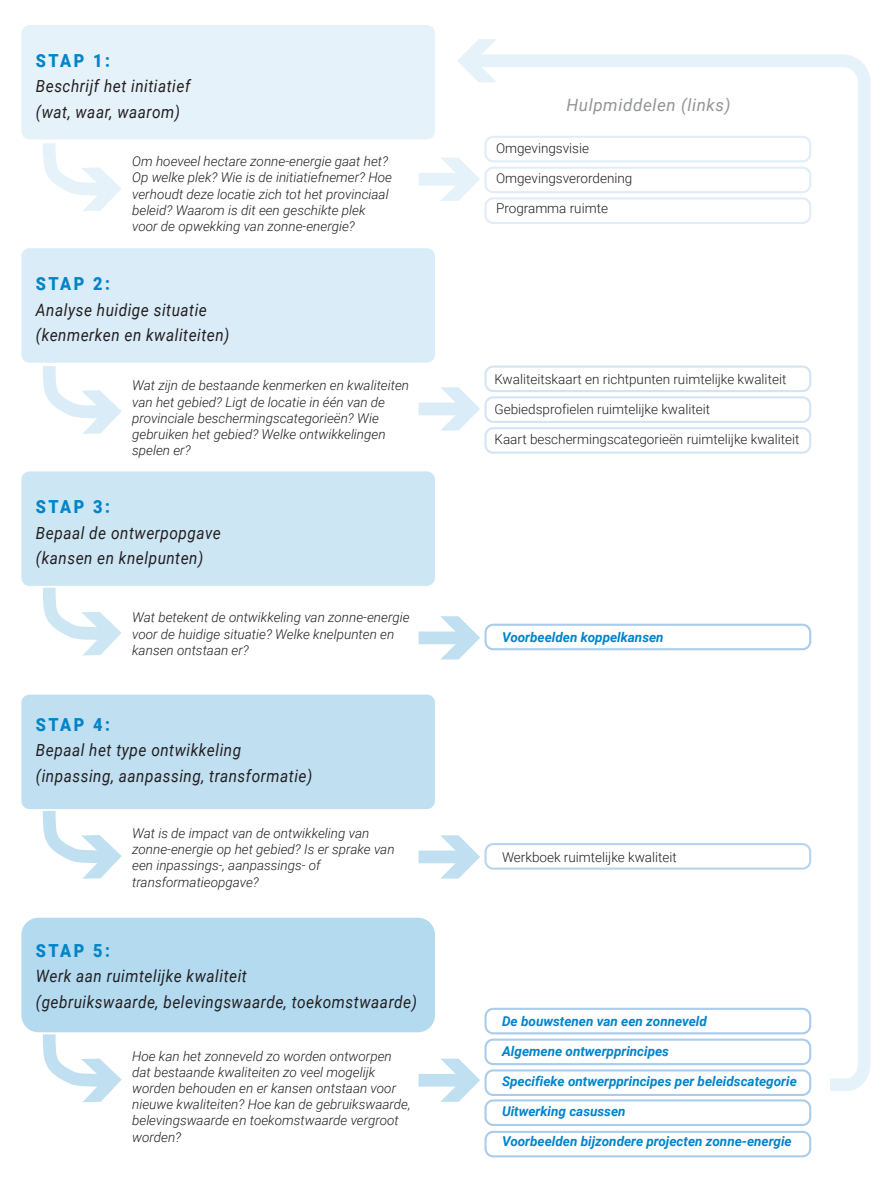
<style>
.page{position:relative;width:893px;height:1177px;background:#fff}
.page>*{position:absolute;margin:0;border:0;box-sizing:border-box;transform-origin:0 0}
.t1{font:900 18px "Roboto";letter-spacing:.15em;color:#0084ca;scale:.9 1}
.t2{font:italic 16.95px/25.5px "Roboto";letter-spacing:.035em;color:#231f20;scale:.9 1}
.t3{font:italic 16.95px "Roboto";letter-spacing:.035em;color:#939598}
.t4{font:italic 300 13.5px/16.2px "Roboto";color:#231f20}
.t5{font:300 13.5px "Roboto";color:#231f20}
.t6{font:italic 700 13.5px "Roboto";color:#0084ca}
</style>
<div class="page">
<div style="left:21px;top:25px;width:414px;height:115px;background:#e6f2f9;border-radius:8px"></div>
<div style="left:21px;top:248px;width:414px;height:115px;background:#d9ecf7;border-radius:8px"></div>
<div style="left:21px;top:471px;width:414px;height:115px;background:#cde6f4;border-radius:8px"></div>
<div style="left:21px;top:694px;width:414px;height:115px;background:#c0e0f1;border-radius:8px"></div>
<div style="left:21px;top:917px;width:414px;height:115px;background:#b3daef;border-radius:17px"></div>
<svg style="left:43px;top:143px;width:79px;height:68px"></svg>
<svg style="left:43px;top:366px;width:79px;height:68px"></svg>
<div style="left:419px;top:173px;width:47px;height:13px;background:#e6f2f9"></div>
<svg style="left:441px;top:158px;width:18px;height:43px"></svg>
<div style="left:419px;top:402px;width:47px;height:13px;background:#d9ecf7"></div>
<svg style="left:440px;top:387px;width:19px;height:43px"></svg>
<svg style="left:43px;top:587px;width:79px;height:68px"></svg>
<svg style="left:43px;top:811px;width:79px;height:68px"></svg>
<svg style="left:43px;top:1034px;width:79px;height:68px"></svg>
<div style="left:419px;top:850px;width:47px;height:13px;background:#c0e0f1"></div>
<svg style="left:440px;top:835px;width:19px;height:43px"></svg>
<div style="left:419px;top:631px;width:47px;height:13px;background:#c0e0f1"></div>
<svg style="left:440px;top:616px;width:19px;height:43px"></svg>
<div style="left:419px;top:1074px;width:47px;height:12px;background:#c0e0f1"></div>
<svg style="left:440px;top:1058px;width:29px;height:44px"></svg>
<div style="left:484px;top:1131px;width:327px;height:26px;border:2px solid #accceb;border-radius:8px"></div>
<div style="left:484px;top:1069px;width:327px;height:27px;border:2px solid #accceb;border-radius:8px"></div>
<div style="left:484px;top:1099px;width:327px;height:27px;border:2px solid #accceb;border-radius:8px"></div>
<svg style="left:459px;top:54px;width:412px;height:1037px"></svg>
<svg style="left:457px;top:39px;width:40px;height:43px"></svg>
<h1 class="t1" style="left:36px;top:48px;width:84px">STAP 1:</h1>
<p class="t2" style="left:36px;top:73px;width:173px">Beschrijf het initiatief (wat, waar, waarom)</p>
<p class="t4" style="left:132px;top:153px;width:261px">Om hoeveel hectare zonne-energie gaat het?<br>Op welke plek? Wie is de initiatiefnemer? Hoe verhoudt deze locatie zich tot het provinciaal beleid? Waarom is dit een geschikte plek voor de opwekking van zonne-energie?</p>
<h1 class="t1" style="left:36px;top:271px;width:84px">STAP 2:</h1>
<p class="t2" style="left:36px;top:296px;width:217px">Analyse huidige situatie (kenmerken en kwaliteiten)</p>
<p class="t4" style="left:132px;top:377px;width:278px">Wat zijn de bestaande kenmerken en kwaliteiten van het gebied? Ligt de locatie in één van de provinciale beschermingscategorieën? Wie gebruiken het gebied? Welke ontwikkelingen spelen er?</p>
<h1 class="t1" style="left:36px;top:494px;width:84px">STAP 3:</h1>
<p class="t2" style="left:36px;top:519px;width:207px">Bepaal de ontwerpopgave (kansen en knelpunten)</p>
<p class="t4" style="left:132px;top:609px;width:279px">Wat betekent de ontwikkeling van zonne-energie voor de huidige situatie? Welke knelpunten en kansen ontstaan er?</p>
<h1 class="t1" style="left:36px;top:711px;width:84px">STAP 4:</h1>
<p class="t2" style="left:36px;top:736px;width:309px">Bepaal het type ontwikkeling (inpassing, aanpassing, transformatie)</p>
<p class="t4" style="left:132px;top:824px;width:264px">Wat is de impact van de ontwikkeling van zonne-energie op het gebied? Is er sprake van een inpassings-, aanpassings- of transformatieopgave?</p>
<h1 class="t1" style="left:36px;top:937px;width:84px">STAP 5:</h1>
<p class="t2" style="left:36px;top:963px;width:425px">Werk aan ruimtelijke kwaliteit<br>(gebruikswaarde, belevingswaarde, toekomstwaarde)</p>
<p class="t4" style="left:132px;top:1047px;width:280px">Hoe kan het zonneveld zo worden ontworpen dat bestaande kwaliteiten zo veel mogelijk worden behouden en er kansen ontstaan voor nieuwe kwaliteiten? Hoe kan de gebruikswaarde, belevingswaarde en toekomstwaarde vergroot worden?</p>
<p class="t3" style="left:566px;top:93px;width:166px">Hulpmiddelen (links)</p>
<p class="t5" style="left:496px;top:138px;width:95px">Omgevingsvisie</p>
<p class="t5" style="left:496px;top:168px;width:138px">Omgevingsverordening</p>
<p class="t5" style="left:496px;top:198px;width:113px">Programma ruimte</p>
<p class="t5" style="left:495px;top:370px;width:293px">Kwaliteitskaart en richtpunten ruimtelijke kwaliteit</p>
<p class="t5" style="left:495px;top:400px;width:217px">Gebiedsprofielen ruimtelijke kwaliteit</p>
<p class="t5" style="left:495px;top:430px;width:307px">Kaart beschermingscategorieën ruimtelijke kwaliteit</p>
<p class="t6" style="left:502px;top:627px;width:163px">Voorbeelden koppelkansen</p>
<p class="t5" style="left:502px;top:847px;width:176px">Werkboek ruimtelijke kwaliteit</p>
<p class="t6" style="left:502px;top:1011px;width:206px">De bouwstenen van een zonneveld</p>
<p class="t6" style="left:502px;top:1041px;width:169px">Algemene ontwerpprincipes</p>
<p class="t6" style="left:502px;top:1071px;width:296px">Specifieke ontwerpprincipes per beleidscategorie</p>
<p class="t6" style="left:502px;top:1101px;width:125px">Uitwerking casussen</p>
<p class="t6" style="left:502px;top:1131px;width:291px">Voorbeelden bijzondere projecten zonne-energie</p>
</div>
